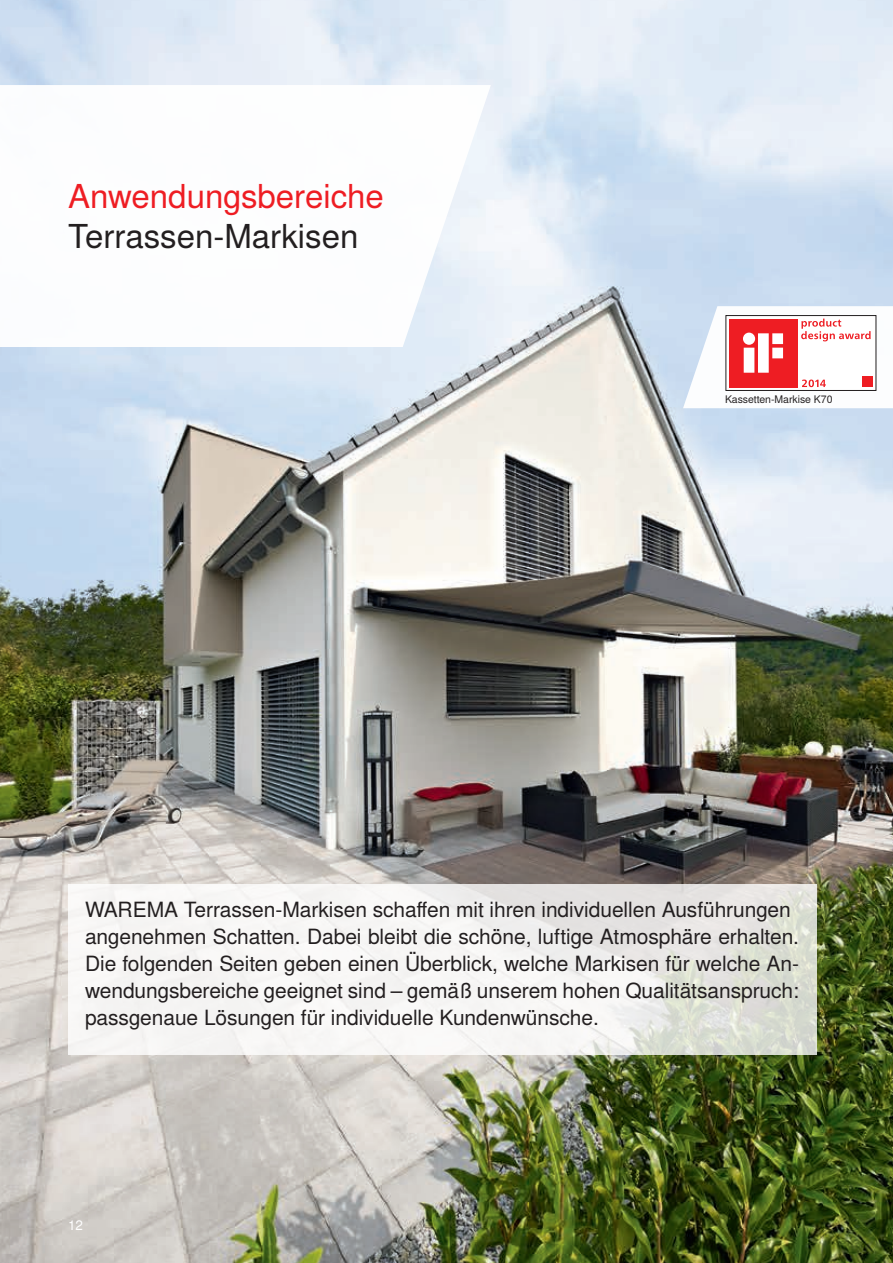
<style>
.page{position:relative;width:893px;height:1263px;background:#fff}
.page>*{position:absolute;margin:0;border:0;box-sizing:border-box;transform-origin:0 0}
.t1{font:33px "Nimbus San LOT";color:#ee1d23}
.t2{font:33px "Nimbus San LOT";color:#231f20}
.t3{font:21px/27px "Nimbus San LOT";letter-spacing:-.005em;color:#231f20}
.t4{font:13.5px "Nimbus San LOT";color:#fff}
.t5{font:10.5px "Nimbus San LOT";letter-spacing:-.005em;color:#231f20}
</style>
<div class="page">
<img style="left:0;top:0;width:893px;height:1263px">
<svg style="left:0;top:85px;width:491px;height:262px"></svg>
<svg style="left:68px;top:884px;width:748px;height:170px;fill:#f5f4f3"></svg>
<svg style="left:683px;top:306px;width:210px;height:102px"></svg>
<div style="left:726px;top:315px;width:150px;height:76px;border:1px solid #231f20"></div>
<h1 class="t1" style="left:68px;top:177px;width:317px">Anwendungsbereiche</h1>
<h1 class="t2" style="left:68px;top:216px;width:292px">Terrassen-Markisen</h1>
<p class="t5" style="left:725px;top:393px;width:109px">Kassetten-Markise K70</p>
<p class="t3" style="left:85px;top:896px;width:716px">WAREMA Terrassen-Markisen schaffen mit ihren individuellen Ausführungen angenehmen Schatten. Dabei bleibt die schöne, luftige Atmosphäre erhalten.<br>Die folgenden Seiten geben einen Überblick, welche Markisen für welche An&shy;wendungsbereiche geeignet sind – gemäß unserem hohen Qualitätsanspruch: passgenaue Lösungen für individuelle Kundenwünsche.</p>
<p class="t4" style="left:68px;top:1217px;width:17px">12</p>
</div>
